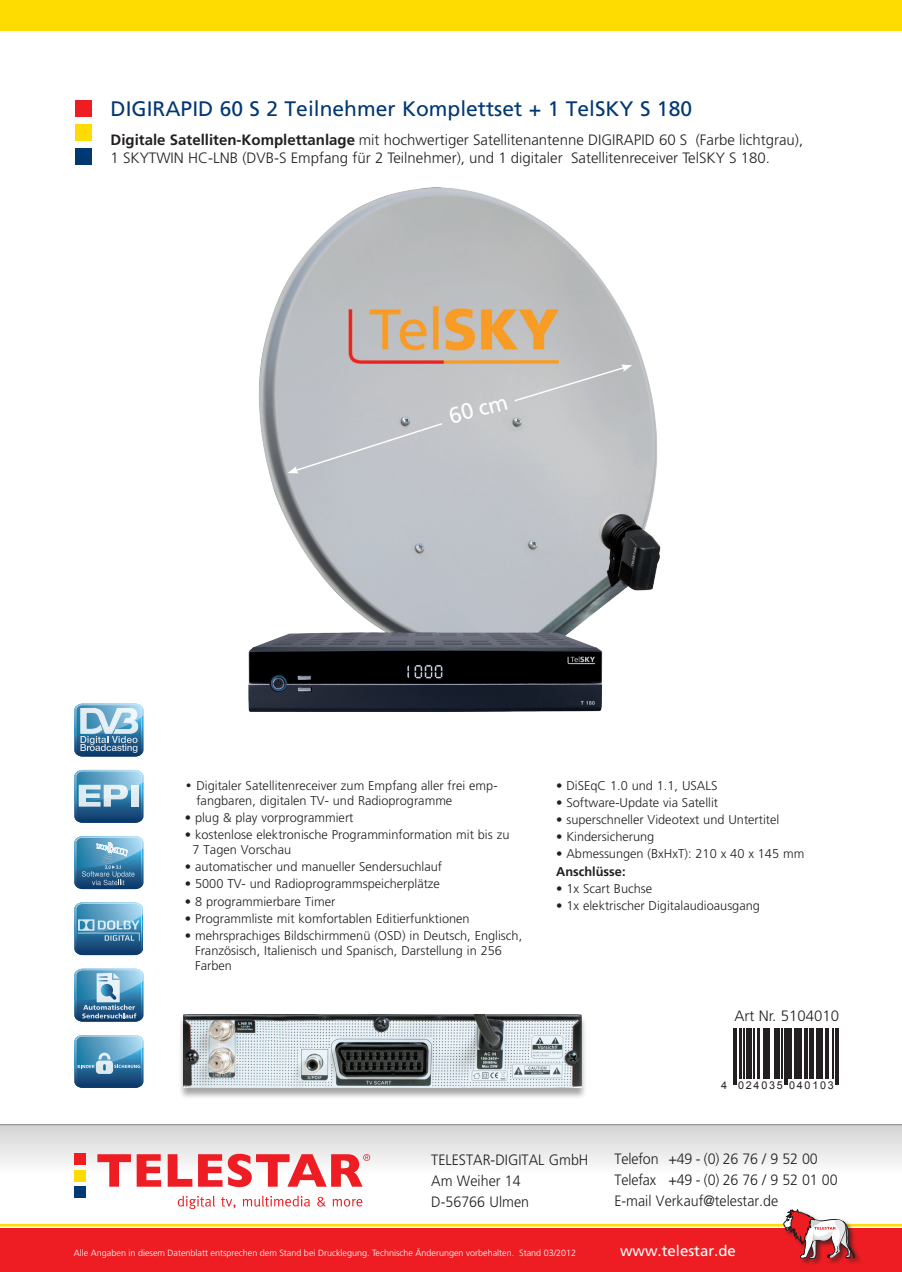
<style>
.page{position:relative;width:902px;height:1272px;background:#fff}
.page>*{position:absolute;margin:0;border:0;box-sizing:border-box;transform-origin:0 0}
.t1{font:23.25px "Front Page";color:#fff}
.t2{font:21px "Frutiger LT Pro";color:#013874}
.t3{font:300 15px/18px "Frutiger LT Pro";color:#231f20}
.t4{font:300 15px/21px "Frutiger LT Pro";color:#231f20;scale:.95 1}
.t5{font:15px "Frutiger LT Pro";color:#fff}
.t6{font:300 12.75px/15px "Frutiger LT Pro";color:#231f20}
.t7{font:700 12.75px "Frutiger LT Pro";color:#231f20}
.t8{font:10.8px "Arial";letter-spacing:.165em;color:#231f20}
.t9{font:300 9px "Frutiger LT Pro";color:#fff}
.s1{font-weight:700}
.s2{font-family:"Century Gothic";font-weight:400}
</style>
<div class="page">
<div style="left:0;top:1228px;width:901px;height:43px;background:#ee1d23"></div>
<div style="left:0;top:0;width:901px;height:30px;background:#ffdc01"></div>
<hr style="left:0;top:1223px;width:901px;height:3px;background:#ffdc01">
<div style="left:75px;top:100px;width:17px;height:16px;background:#ee1d23"></div>
<div style="left:76px;top:148px;width:16px;height:16px;background:#013874"></div>
<div style="left:75px;top:124px;width:17px;height:17px;background:#ffdc01"></div>
<div style="left:782px;top:1208px;width:80px;height:57px;background:#231f20;opacity:.75"></div>
<svg style="left:783px;top:1209px;width:71px;height:49px"></svg>
<div style="left:0;top:1124px;width:901px;height:67px;background:linear-gradient(to bottom,#d5d6d6,#fff)"></div>
<hr style="left:0;top:1124px;width:901px;height:1px;background:#231f20">
<svg style="left:97px;top:1154px;width:34px;height:32px"></svg>
<svg style="left:137px;top:1154px;width:24px;height:32px"></svg>
<svg style="left:168px;top:1154px;width:24px;height:32px"></svg>
<svg style="left:198px;top:1154px;width:24px;height:32px"></svg>
<svg style="left:228px;top:1153px;width:142px;height:34px"></svg>
<svg style="left:178px;top:1195px;width:37px;height:13px"></svg>
<svg style="left:221px;top:1197px;width:14px;height:11px"></svg>
<svg style="left:243px;top:1195px;width:67px;height:11px"></svg>
<svg style="left:317px;top:1196px;width:9px;height:10px"></svg>
<svg style="left:332px;top:1198px;width:30px;height:8px"></svg>
<div style="left:74px;top:1153px;width:11px;height:11px;background:#ee1d23"></div>
<div style="left:74px;top:1186px;width:11px;height:11px;background:#013874"></div>
<div style="left:74px;top:1170px;width:11px;height:11px;background:#ffdc01"></div>
<svg style="left:733px;top:1028px;width:106px;height:57px"></svg>
<hr style="left:733px;top:1028px;width:1px;height:56px;background:#231f20">
<hr style="left:735px;top:1028px;width:1px;height:56px;background:#231f20">
<hr style="left:739px;top:1028px;width:3px;height:51px;background:#231f20">
<hr style="left:743px;top:1028px;width:1px;height:51px;background:#231f20">
<hr style="left:746px;top:1028px;width:2px;height:51px;background:#231f20">
<hr style="left:749px;top:1028px;width:3px;height:51px;background:#231f20">
<hr style="left:753px;top:1028px;width:1px;height:51px;background:#231f20">
<hr style="left:757px;top:1028px;width:2px;height:51px;background:#231f20">
<hr style="left:763px;top:1028px;width:2px;height:51px;background:#231f20">
<hr style="left:766px;top:1028px;width:1px;height:51px;background:#231f20">
<hr style="left:768px;top:1028px;width:1px;height:51px;background:#231f20">
<hr style="left:774px;top:1028px;width:1px;height:51px;background:#231f20">
<hr style="left:776px;top:1028px;width:3px;height:51px;background:#231f20">
<hr style="left:781px;top:1028px;width:2px;height:51px;background:#231f20">
<hr style="left:784px;top:1028px;width:1px;height:56px;background:#231f20">
<hr style="left:786px;top:1028px;width:1px;height:56px;background:#231f20">
<hr style="left:788px;top:1028px;width:3px;height:51px;background:#231f20">
<hr style="left:794px;top:1028px;width:1px;height:51px;background:#231f20">
<hr style="left:796px;top:1028px;width:1px;height:51px;background:#231f20">
<hr style="left:798px;top:1028px;width:3px;height:51px;background:#231f20">
<hr style="left:804px;top:1028px;width:3px;height:51px;background:#231f20">
<hr style="left:809px;top:1028px;width:1px;height:51px;background:#231f20">
<hr style="left:811px;top:1028px;width:3px;height:51px;background:#231f20">
<hr style="left:816px;top:1028px;width:2px;height:51px;background:#231f20">
<hr style="left:819px;top:1028px;width:3px;height:51px;background:#231f20">
<hr style="left:825px;top:1028px;width:1px;height:51px;background:#231f20">
<hr style="left:827px;top:1028px;width:1px;height:51px;background:#231f20">
<hr style="left:832px;top:1028px;width:1px;height:51px;background:#231f20">
<hr style="left:835px;top:1028px;width:1px;height:56px;background:#231f20">
<hr style="left:837px;top:1028px;width:1px;height:56px;background:#231f20">
<img style="left:249px;top:187px;width:412px;height:524px">
<div style="left:287px;top:422px;width:157px;height:51px;background:#bfc3c8"></div>
<svg style="left:512px;top:364px;width:120px;height:38px;background:#c2c4c5"></svg>
<svg style="left:74px;top:703px;width:69px;height:53px;background:#78a5c1"></svg>
<svg style="left:74px;top:1035px;width:69px;height:52px;background:#538db2"></svg>
<svg style="left:74px;top:968px;width:69px;height:53px;background:#6298b9"></svg>
<svg style="left:74px;top:902px;width:69px;height:54px;background:#5890b3"></svg>
<svg style="left:74px;top:836px;width:69px;height:53px;background:#528cb1"></svg>
<svg style="left:74px;top:770px;width:69px;height:52px;background:#6597b8"></svg>
<svg style="left:131px;top:784px;width:7px;height:22px"></svg>
<div style="left:178px;top:1015px;width:409px;height:84px;background:#231f20;opacity:.4"></div>
<img style="left:184px;top:1014px;width:398px;height:73px">
<h2 class="t2" style="left:111px;top:96px;width:583px">DIGIRAPID 60 S 2 Teilnehmer Komplettset + 1 TelSKY S 180</h2>
<p class="t3" style="left:111px;top:131px;width:694px"><span class="s1">Digitale Satelliten-Komplettanlage</span> mit hochwertiger Satellitenantenne DIGIRAPID 60 S (Farbe lichtgrau),<br>1 SKYTWIN HC-LNB (DVB-S Empfang für 2 Teilnehmer), und 1 digitaler Satellitenreceiver TelSKY S 180.</p>
<h1 class="t1" style="left:446px;top:403px;width:61px;rotate:-14deg">60 cm</h1>
<p class="t6" style="left:196px;top:778px;width:303px;text-indent:-12px"><span class="s2">•</span> Digitaler Satellitenreceiver zum Empfang aller frei emp&shy;fangbaren, digitalen TV- und Radioprogramme</p>
<p class="t6" style="left:185px;top:810px;width:170px">• plug &amp; play vorprogrammiert</p>
<p class="t6" style="left:192px;top:827px;width:318px;text-indent:-8px">• kostenlose elektronische Programminformation mit bis zu<br>7 Tagen Vorschau</p>
<p class="t6" style="left:185px;top:859px;width:259px">• automatischer und manueller Sendersuchlauf</p>
<p class="t6" style="left:185px;top:876px;width:257px">• 5000 TV- und Radioprogrammspeicherplätze</p>
<p class="t6" style="left:185px;top:893px;width:152px">• 8 programmierbare Timer</p>
<p class="t6" style="left:185px;top:910px;width:286px">• Programmliste mit komfortablen Editierfunktionen</p>
<p class="t6" style="left:195px;top:928px;width:328px;text-indent:-10px">• mehrsprachiges Bildschirmmenü (OSD) in Deutsch, Englisch,<br>Französisch, Italienisch und Spanisch, Darstellung in 256<br>Farben</p>
<p class="t6" style="left:556px;top:778px;width:163px">• DiSEqC 1.0 und 1.1, USALS</p>
<p class="t6" style="left:556px;top:795px;width:163px">• Software-Update via Satellit</p>
<p class="t6" style="left:556px;top:812px;width:225px">• superschneller Videotext und Untertitel</p>
<p class="t6" style="left:556px;top:829px;width:100px">• Kindersicherung</p>
<p class="t6" style="left:556px;top:846px;width:250px">• Abmessungen (BxHxT): 210 x 40 x 145 mm</p>
<p class="t7" style="left:556px;top:863px;width:71px">Anschlüsse:</p>
<p class="t6" style="left:556px;top:880px;width:97px">• 1x Scart Buchse</p>
<p class="t6" style="left:556px;top:898px;width:205px">• 1x elektrischer Digitalaudioausgang</p>
<p class="t3" style="left:734px;top:1006px;width:106px">Art Nr. 5104010</p>
<p class="t8" style="left:721px;top:1077px;width:114px">4 024035 040103</p>
<p class="t4" style="left:431px;top:1149px;width:167px">TELESTAR-DIGITAL GmbH<br>Am Weiher 14<br>D-56766 Ulmen</p>
<p class="t4" style="left:614px;top:1148px;width:236px">Telefon +49 - (0) 26 76 / 9 52 00<br>Telefax +49 - (0) 26 76 / 9 52 01 00<br>E-mail Verkauf@telestar.de</p>
<p class="t9" style="left:74px;top:1247px;width:503px">Alle Angaben in diesem Datenblatt entsprechen dem Stand bei Drucklegung. Technische Änderungen vorbehalten. Stand 03/2012</p>
<p class="t5" style="left:620px;top:1241px;width:117px">www.telestar.de</p>
</div>
